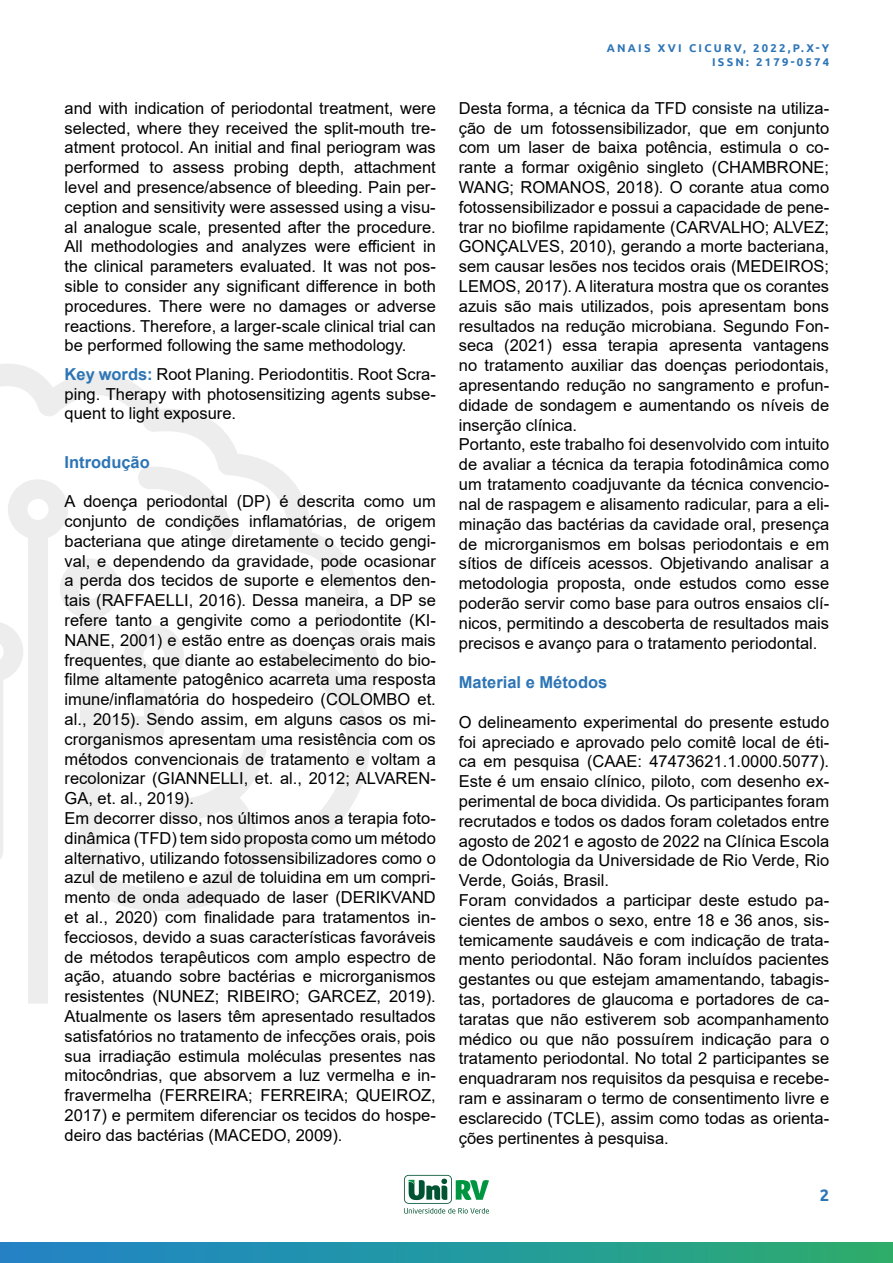
<style>
.page{position:relative;width:893px;height:1263px;background:#fff}
.page>*{position:absolute;margin:0;border:0;box-sizing:border-box;transform-origin:0 0}
.t1{font:16.5px/19.8px "Arial";color:#000}
.t2{font:700 16.5px "Arial";color:#2d75b6}
.t3{font:700 16.5px "Ubuntu";color:#2e75b6}
.t4{font:700 11.25px/13.5px "Ubuntu";letter-spacing:.2em;color:#2e75b6;text-align:right}
.s1{font-weight:700;color:#2d75b6}
</style>
<div class="page">
<div style="left:0;top:1242px;width:893px;height:21px;background:linear-gradient(to right,#1f83cd,#2bad70)"></div>
<div style="left:28px;top:911px;width:20px;height:92px;background:#ededed"></div>
<svg style="left:0;top:364px;width:378px;height:547px"></svg>
<svg style="left:138px;top:464px;width:95px;height:78px"></svg>
<svg style="left:404px;top:1175px;width:85px;height:38px"></svg>
<p class="t1" style="left:65px;top:98px;width:373px;text-align:justify">and with indication of periodontal treatment, were selected, where they received the split-mouth tre&shy;atment protocol. An initial and final periogram was performed to assess probing depth, attachment level and presence/absence of bleeding. Pain per&shy;ception and sensitivity were assessed using a visu&shy;al analogue scale, presented after the procedure.<br>All methodologies and analyzes were efficient in the clinical parameters evaluated. It was not pos&shy;sible to consider any significant difference in both procedures. There were no damages or adverse reactions. Therefore, a larger-scale clinical trial can be performed following the same methodology.</p>
<p class="t1" style="left:65px;top:364px;width:373px;text-align:justify"><span class="s1">Key words:</span> Root Planing. Periodontitis. Root Scra&shy;ping. Therapy with photosensitizing agents subse&shy;quent to light exposure.</p>
<p class="t2" style="left:65px;top:450px;width:87px">Introdução</p>
<p class="t1" style="left:65px;top:491px;width:373px">A doença periodontal (DP) é descrita como um conjunto de condições inflamatórias, de origem bacteriana que atinge diretamente o tecido gengi&shy;val, e dependendo da gravidade, pode ocasionar a perda dos tecidos de suporte e elementos den&shy;tais (RAFFAELLI, 2016). Dessa maneira, a DP se refere tanto a gengivite como a periodontite (KI-NANE, 2001) e estão entre as doenças orais mais frequentes, que diante ao estabelecimento do bio&shy;filme altamente patogênico acarreta uma resposta imune/inflamatória do hospedeiro (COLOMBO et. al., 2015). Sendo assim, em alguns casos os mi&shy;crorganismos apresentam uma resistência com os métodos convencionais de tratamento e voltam a recolonizar (GIANNELLI, et. al., 2012; ALVAREN-GA, et. al., 2019).<br>Em decorrer disso, nos últimos anos a terapia foto&shy;dinâmica (TFD) tem sido proposta como um método alternativo, utilizando fotossensibilizadores como o azul de metileno e azul de toluidina em um compri&shy;mento de onda adequado de laser (DERIKVAND et al., 2020) com finalidade para tratamentos in&shy;fecciosos, devido a suas características favoráveis de métodos terapêuticos com amplo espectro de ação, atuando sobre bactérias e microrganismos resistentes (NUNEZ; RIBEIRO; GARCEZ, 2019).<br>Atualmente os lasers têm apresentado resultados satisfatórios no tratamento de infecções orais, pois sua irradiação estimula moléculas presentes nas mitocôndrias, que absorvem a luz vermelha e in&shy;fravermelha (FERREIRA; FERREIRA; QUEIROZ, 2017) e permitem diferenciar os tecidos do hospe&shy;deiro das bactérias (MACEDO, 2009).</p>
<p class="t4" style="left:607px;top:41px;width:224px">ANAIS XVI CICURV, 2022,P.X-Y<br>ISSN: 2179-0574</p>
<p class="t1" style="left:459px;top:98px;width:372px">Desta forma, a técnica da TFD consiste na utiliza&shy;ção de um fotossensibilizador, que em conjunto com um laser de baixa potência, estimula o co&shy;rante a formar oxigênio singleto (CHAMBRONE; WANG; ROMANOS, 2018). O corante atua como fotossensibilizador e possui a capacidade de pene&shy;trar no biofilme rapidamente (CARVALHO; ALVEZ; GONÇALVES, 2010), gerando a morte bacteriana, sem causar lesões nos tecidos orais (MEDEIROS; LEMOS, 2017). A literatura mostra que os corantes azuis são mais utilizados, pois apresentam bons resultados na redução microbiana. Segundo Fon&shy;seca (2021) essa terapia apresenta vantagens no tratamento auxiliar das doenças periodontais, apresentando redução no sangramento e profun&shy;didade de sondagem e aumentando os níveis de inserção clínica.<br>Portanto, este trabalho foi desenvolvido com intuito de avaliar a técnica da terapia fotodinâmica como um tratamento coadjuvante da técnica convencio&shy;nal de raspagem e alisamento radicular, para a eli&shy;minação das bactérias da cavidade oral, presença de microrganismos em bolsas periodontais e em sítios de difíceis acessos. Objetivando analisar a metodologia proposta, onde estudos como esse poderão servir como base para outros ensaios clí&shy;nicos, permitindo a descoberta de resultados mais precisos e avanço para o tratamento periodontal.</p>
<p class="t2" style="left:459px;top:671px;width:150px">Material e Métodos</p>
<p class="t1" style="left:459px;top:712px;width:372px">O delineamento experimental do presente estudo foi apreciado e aprovado pelo comitê local de éti&shy;ca em pesquisa (CAAE: 47473621.1.0000.5077).<br>Este é um ensaio clínico, piloto, com desenho ex&shy;perimental de boca dividida. Os participantes foram recrutados e todos os dados foram coletados entre agosto de 2021 e agosto de 2022 na Clínica Escola de Odontologia da Universidade de Rio Verde, Rio Verde, Goiás, Brasil.<br>Foram convidados a participar deste estudo pa&shy;cientes de ambos o sexo, entre 18 e 36 anos, sis&shy;temicamente saudáveis e com indicação de trata&shy;mento periodontal. Não foram incluídos pacientes gestantes ou que estejam amamentando, tabagis&shy;tas, portadores de glaucoma e portadores de ca&shy;taratas que não estiverem sob acompanhamento médico ou que não possuírem indicação para o tratamento periodontal. No total 2 participantes se enquadraram nos requisitos da pesquisa e recebe&shy;ram e assinaram o termo de consentimento livre e esclarecido (TCLE), assim como todas as orienta&shy;ções pertinentes à pesquisa.</p>
<p class="t3" style="left:820px;top:1185px;width:11px">2</p>
</div>
